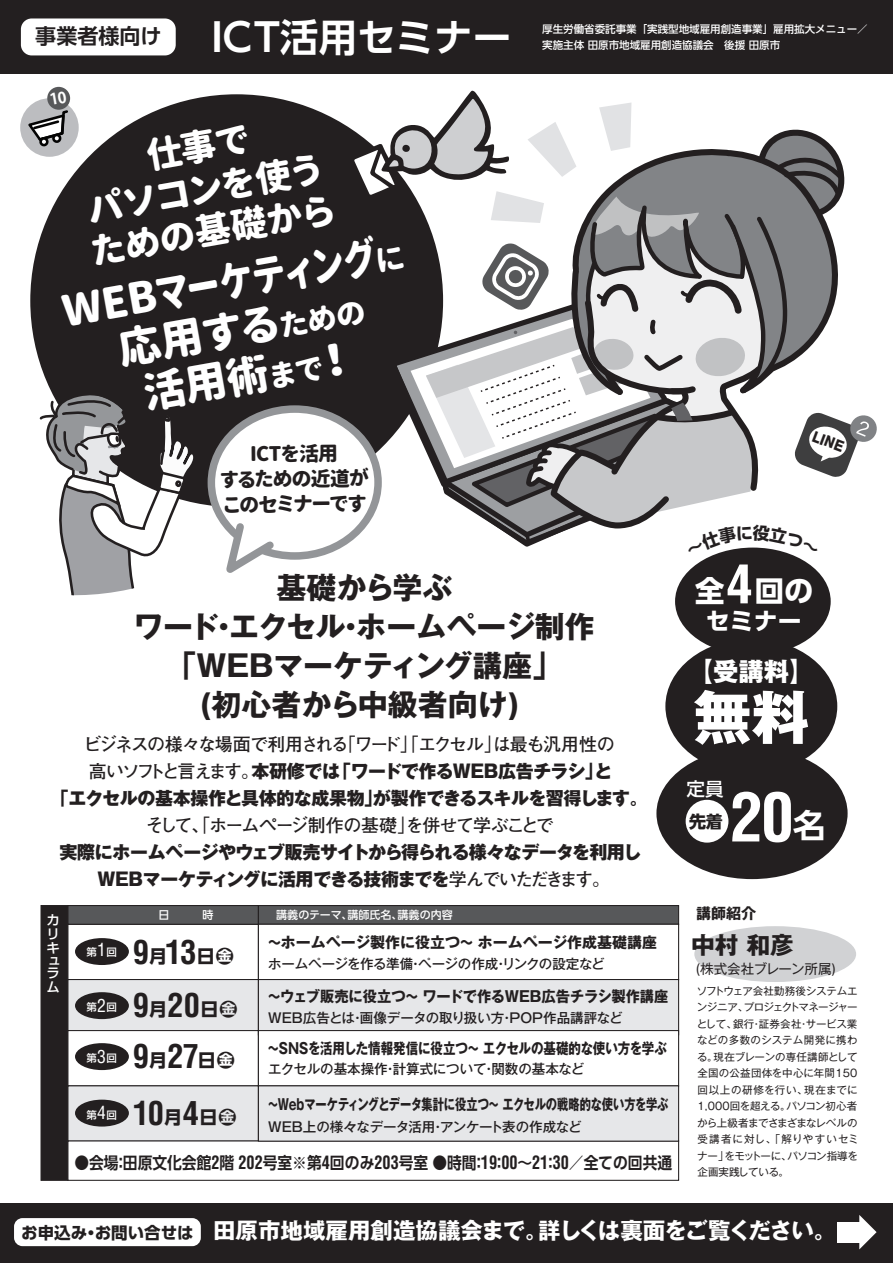
<style>
.page{position:relative;width:893px;height:1263px;background:#fff}
.page>*{position:absolute;margin:0;border:0;box-sizing:border-box;transform-origin:0 0}
.t1{font:700 condensed 66.15px "Helvetica LT Std";color:#fff}
.t2{font:800 57.75px "Gothic MB101 Pr 6";color:#fff}
.t3{font:800 42.6px/47.7px "Gen Jyuu Gothic";color:#fff;text-align:center}
.t4{font:700 38.55px "UD Shin Go Pr 6 N De";color:#fff}
.t5{font:800 36px/42.2px "Gen Jyuu Gothic";color:#fff;text-align:center}
.t6{font:700 condensed 32.4px/52.1px "Helvetica LT Std";letter-spacing:-.03em;color:#231f20;text-align:justify}
.t7{font:700 30px/39px "Gothic MB101 Pr 6";color:#231f20;text-align:center}
.t8{font:700 29.25px "UD Shin Go Pr 6";color:#fff}
.t9{font:800 25.35px "Gothic MB101 Pr 6";color:#fff}
.t10{font:700 24px "UD Shin Go Pr 6";color:#fff}
.t11{font:700 23.7px "Gothic MB101 Pr 6";color:#231f20}
.t12{font:700 22.5px "Gothic MB101 Pr 6";color:#fff}
.t13{font:700 21px "UD Shin Go Pr 6 N De";color:#231f20}
.t14{font:800 19.95px/25.2px "Gen Jyuu Gothic";color:#231f20;text-align:center}
.t15{font:500 18.45px "UD Shin Go Pr 6 N";color:#fff}
.t16{font:800 18px/27px "Gothic MB101 Pr 6";letter-spacing:-.03em;color:#231f20;text-align:center}
.t17{font:700 18px "Futo Go B101 Pr 6";letter-spacing:-.075em;color:#231f20}
.t18{font:700 16.95px "UD Shin Go Pr 6 N";color:#231f20}
.t19{font:700 16.5px "UD Shin Go Pr 6 De";color:#231f20;scale:.89 1}
.t20{font:800 15.45px "Helvetica Neue LT Std";color:#231f20;scale:.88 1}
.t21{font:700 15px "Gothic MB101 Pr 6";letter-spacing:-.02em;color:#231f20;scale:.75 1}
.t22{font:700 15px "Gothic MB101 Pr 6";color:#231f20;scale:.83 1}
.t23{font:700 15px "Gothic MB101 Pr 6";color:#231f20}
.t24{font:700 15px "Gothic MB101 Pr 6";color:#231f20;scale:.95 1}
.t25{font:500 13.5px "Gothic MB101 Pr 6";color:#231f20}
.t26{font:500 13.5px "Gothic MB101 Pr 6";letter-spacing:-.02em;color:#231f20}
.t27{font:13.5px "Gothic MB101 Pr 6";letter-spacing:-.02em;color:#231f20}
.t28{font:500 13.5px/14.1px "UD Shin Go Pr 6 N";color:#fff}
.t29{font:500 10.95px "UD Shin Go Pr 6 N";color:#fff}
.t30{font:10.5px/16.5px "Gothic MB101 Pr 6";letter-spacing:-.005em;color:#231f20}
.t31{font:500 10.5px "UD Shin Go Pr 6 N";color:#fff}
.t32{font:500 10.5px "Shin Go Pr 6";color:#fff}
.s1{font-size:29.7px}
.s2{font-family:"Futo Go B101 Pr 6";font-weight:700}
.s3{font-family:"Helvetica LT Std";font-weight:400;font-stretch:condensed;font-size:17.7px}
.s4{font-family:"UD Shin Go Pr 6";font-stretch:normal;font-size:18px}
.s5{font-family:"Helvetica LT Std";font-stretch:condensed;font-size:18.15px}
.s6{font-family:"Helvetica LT Std";font-stretch:condensed;font-size:52.65px}
.s7{font-family:"UD Shin Go Pr 6 De";font-stretch:normal;font-size:32.85px}
.s8{font-family:"UD Shin Go Pr 6";font-size:16.5px;color:#231f20}
</style>
<div class="page">
<div style="left:694px;top:926px;width:162px;height:56px;background:#d1d2d4;border-radius:50%"></div>
<div style="left:0;top:0;width:893px;height:73px;background:#231f20"></div>
<div style="left:21px;top:18px;width:155px;height:37px;background:#fff;border-radius:11px"></div>
<div style="left:0;top:1203px;width:893px;height:60px;background:#231f20"></div>
<div style="left:14px;top:1218px;width:187px;height:28px;background:#fff;border-radius:9px"></div>
<div style="left:837px;top:1222px;width:24px;height:20px;background:#fff"></div>
<svg style="left:859px;top:1215px;width:18px;height:34px"></svg>
<div style="left:41px;top:905px;width:27px;height:276px;background:#231f20"></div>
<div style="left:67px;top:924px;width:192px;height:56px;background:#fff"></div>
<div style="left:67px;top:979px;width:192px;height:56px;background:#e6e7e9;border:1px solid #231f20"></div>
<div style="left:67px;top:1030px;width:192px;height:56px;background:#fff;border:1px solid #231f20"></div>
<div style="left:67px;top:1085px;width:192px;height:57px;background:#e6e7e9;border:1px solid #231f20"></div>
<div style="left:75px;top:938px;width:54px;height:27px;background:#231f20;border-radius:50%"></div>
<div style="left:75px;top:992px;width:54px;height:27px;background:#231f20;border-radius:50%"></div>
<div style="left:75px;top:1043px;width:54px;height:27px;background:#231f20;border-radius:50%"></div>
<div style="left:75px;top:1100px;width:54px;height:26px;background:#231f20;border-radius:50%"></div>
<div style="left:67px;top:905px;width:192px;height:20px;background:#57585a;border:1px solid #231f20"></div>
<div style="left:258px;top:905px;width:421px;height:20px;background:#57585a;border:1px solid #231f20"></div>
<div style="left:258px;top:924px;width:421px;height:56px;background:#fff;border:1px solid #231f20"></div>
<div style="left:258px;top:979px;width:421px;height:56px;background:#e6e7e9;border:1px solid #231f20"></div>
<div style="left:258px;top:1030px;width:421px;height:56px;background:#fff;border:1px solid #231f20"></div>
<div style="left:67px;top:1140px;width:612px;height:41px;background:#fff;border:1px solid #231f20"></div>
<div style="left:258px;top:1085px;width:421px;height:57px;background:#e6e7e9;border:1px solid #231f20"></div>
<div style="left:658px;top:631px;width:187px;height:150px;border:15px solid #fff;border-radius:50%"></div>
<div style="left:649px;top:740px;width:206px;height:147px;border:15px solid #fff;border-radius:50%"></div>
<div style="left:668px;top:540px;width:170px;height:123px;border:15px solid #fff;border-radius:50%"></div>
<svg style="left:649px;top:595px;width:177px;height:215px"></svg>
<div style="left:665px;top:639px;width:172px;height:135px;background:#231f20;border-radius:50%"></div>
<div style="left:656px;top:748px;width:192px;height:131px;background:#231f20;border-radius:50%"></div>
<div style="left:675px;top:548px;width:156px;height:107px;background:#231f20;border-radius:50%"></div>
<div style="left:686px;top:800px;width:42px;height:43px;background:#fff;border-radius:50%"></div>
<div style="left:20px;top:98px;width:59px;height:59px;background:#bcbdc0;border-radius:50%"></div>
<div style="left:47px;top:87px;width:23px;height:23px;background:#57585a;border-radius:50%"></div>
<div style="left:30px;top:94px;width:413px;height:413px;background:#231f20;border-radius:50%"></div>
<div style="left:211px;top:409px;width:167px;height:147px;background:#fff;border-radius:50%"></div>
<div style="left:207px;top:405px;width:175px;height:155px;border:8px solid #939598;border-radius:50%"></div>
<svg style="left:219px;top:518px;width:61px;height:55px"></svg>
<svg style="left:37px;top:353px;width:163px;height:243px"></svg>
<svg style="left:348px;top:91px;width:529px;height:482px"></svg>
<svg style="left:25px;top:91px;width:45px;height:58px"></svg>
<h3 class="t13" style="left:35px;top:19px;width:128px">事業者様向け</h3>
<h3 class="t4" style="left:211px;top:6px;width:302px">ICT活用セミナー</h3>
<h3 class="t5" style="left:72px;top:147px;width:250px;rotate:-10deg">仕事で<br>パソコンを使うための基礎から</h3>
<h3 class="t3" style="left:58px;top:286px;width:348px;rotate:-10deg">WEBマーケティング<span class="s1">に</span>応用する<span class="s1">ための<br></span>活用術<span class="s1">まで</span>！</h3>
<h3 class="t14" style="left:219px;top:442px;width:151px;rotate:-1deg">ICTを活用<br>するための近道がこのセミナーです</h3>
<p class="t31" style="left:542px;top:21px;width:327px">厚生労働省委託事業「実践型地域雇用創造事業」雇用拡大メニュー／</p>
<p class="t31" style="left:542px;top:36px;width:239px">実施主体 田原市地域雇用創造協議会　後援 田原市</p>
<h3 class="t20" style="left:816px;top:427px;width:38px;rotate:21deg">LINE</h3>
<h3 class="t7" style="left:134px;top:567px;width:463px">基礎から学ぶ<br>ワード・エクセル・ホームページ制作｢WEBマーケティング講座｣<br>(初心者から中級者向け)</h3>
<h3 class="t17" style="left:84px;top:730px;width:532px">ビジネスの様々な場面で利用される｢ワード｣「エクセル」は最も汎用性の</h3>
<h3 class="t16" style="left:60px;top:757px;width:590px"><span class="s2">高いソフトと言えます。</span>本研修では「ワードで作るWEB広告チラシ」と<br>｢エクセルの基本操作と具体的な成果物｣が製作できるスキルを習得します。</h3>
<h3 class="t17" style="left:146px;top:811px;width:409px">そして、｢ホームページ制作の基礎」を併せて学ぶことで</h3>
<h3 class="t16" style="left:60px;top:838px;width:583px">実際にホームページやウェブ販売サイトから得られる様々なデータを利用し<br>WEBマーケティングに活用できる技術までを<span class="s2">学んでいただきます。</span></h3>
<p class="t28" style="left:47px;top:913px;width:14px">カリキ</p>
<p class="t28" style="left:47px;top:954px;width:14px;line-height:12.3px">ュラ</p>
<p class="t28" style="left:47px;top:979px;width:14px">ム</p>
<p class="t32" style="left:86px;top:943px;width:32px">第<span class="s3">1</span>回</p>
<p class="t32" style="left:86px;top:998px;width:32px">第<span class="s3">2</span>回</p>
<p class="t32" style="left:86px;top:1049px;width:32px">第<span class="s3">3</span>回</p>
<p class="t32" style="left:86px;top:1106px;width:32px">第<span class="s3">4</span>回</p>
<p class="t29" style="left:158px;top:906px;width:56px">日　　　時</p>
<p class="t29" style="left:276px;top:906px;width:178px">講義のテーマ、講師氏名、講義の内容</p>
<h3 class="t6" style="left:133px;top:926px;width:106px">9<span class="s4">月</span>13<span class="s4">日金</span>9<span class="s4">月</span>20<span class="s4">日金</span>9<span class="s4">月</span>27<span class="s4">日金</span></h3>
<h3 class="t6" style="left:133px;top:1087px;width:105px">10<span class="s4">月</span>4<span class="s4">日金</span></h3>
<h3 class="t23" style="left:267px;top:929px;width:391px">～ホームページ製作に役立つ～ ホームページ作成基礎講座</h3>
<p class="t26" style="left:268px;top:952px;width:338px">ホームページを作る準備・ページの作成・リンクの設定など</p>
<h3 class="t24" style="left:267px;top:983px;width:424px">～ウェブ販売に役立つ～ ワードで作るWEB広告チラシ製作講座</h3>
<p class="t25" style="left:268px;top:1006px;width:356px">WEB広告とは・画像データの取り扱い方・POP作品講評など</p>
<h3 class="t22" style="left:267px;top:1036px;width:483px">～ＳＮＳを活用した情報発信に役立つ～ エクセルの基礎的な使い方を学ぶ</h3>
<p class="t25" style="left:268px;top:1057px;width:318px">エクセルの基本操作・計算式について・関数の基本など</p>
<h3 class="t21" style="left:267px;top:1091px;width:536px">～Ｗｅｂマーケティングとデータ集計に役立つ～ エクセルの戦略的な使い方を学ぶ</h3>
<p class="t25" style="left:268px;top:1115px;width:315px">WEB上の様々なデータ活用・アンケート表の作成など</p>
<h3 class="t19" style="left:74px;top:1149px;width:673px">●会場：田原文化会館<span class="s5">2</span>階 <span class="s5">202</span>号室※第<span class="s5">4</span>回のみ<span class="s5">203</span>号室 ●時間：<span class="s5">19</span>：<span class="s5">00</span>～<span class="s5">21</span>：<span class="s5">30</span>／全ての回共通</h3>
<h3 class="t8" style="left:695px;top:567px;width:120px">全<span class="s6">4</span>回の</h3>
<h3 class="t10" style="left:706px;top:602px;width:97px">セミナー</h3>
<h3 class="t9" style="left:688px;top:650px;width:128px">【受講料】</h3>
<h2 class="t2" style="left:694px;top:669px;width:117px">無料</h2>
<h3 class="t15" style="left:687px;top:774px;width:38px">定員</h3>
<h3 class="t18" style="left:689px;top:808px;width:35px">先着</h3>
<h1 class="t1" style="left:730px;top:776px;width:97px">20<span class="s7">名</span></h1>
<h3 class="t23" style="left:696px;top:901px;width:61px">講師紹介</h3>
<h3 class="t11" style="left:691px;top:925px;width:104px">中村 和彦</h3>
<p class="t30" style="left:697px;top:982px;width:163px">ソフトウェア会社勤務後システムエンジニア、プロジェクトマネージャーとして、銀行・証券会社・サービス業などの多数のシステム開発に携わる。現在ブレーンの専任講師として全国の公益団体を中心に年間150回以上の研修を行い、現在までに<br>1,000回を超える。パソコン初心者から上級者までさまざまなレベルの受講者に対し、「解りやすいセミナー」をモットーに、パソコン指導を企画実践している。</p>
<p class="t27" style="left:696px;top:958px;width:142px">(株式会社ブレーン所属)</p>
<h3 class="t12" style="left:21px;top:1212px;width:817px"><span class="s8">お申込み・お問い合せは</span> 田原市地域雇用創造協議会まで。詳しくは裏面をご覧ください。</h3>
</div>
